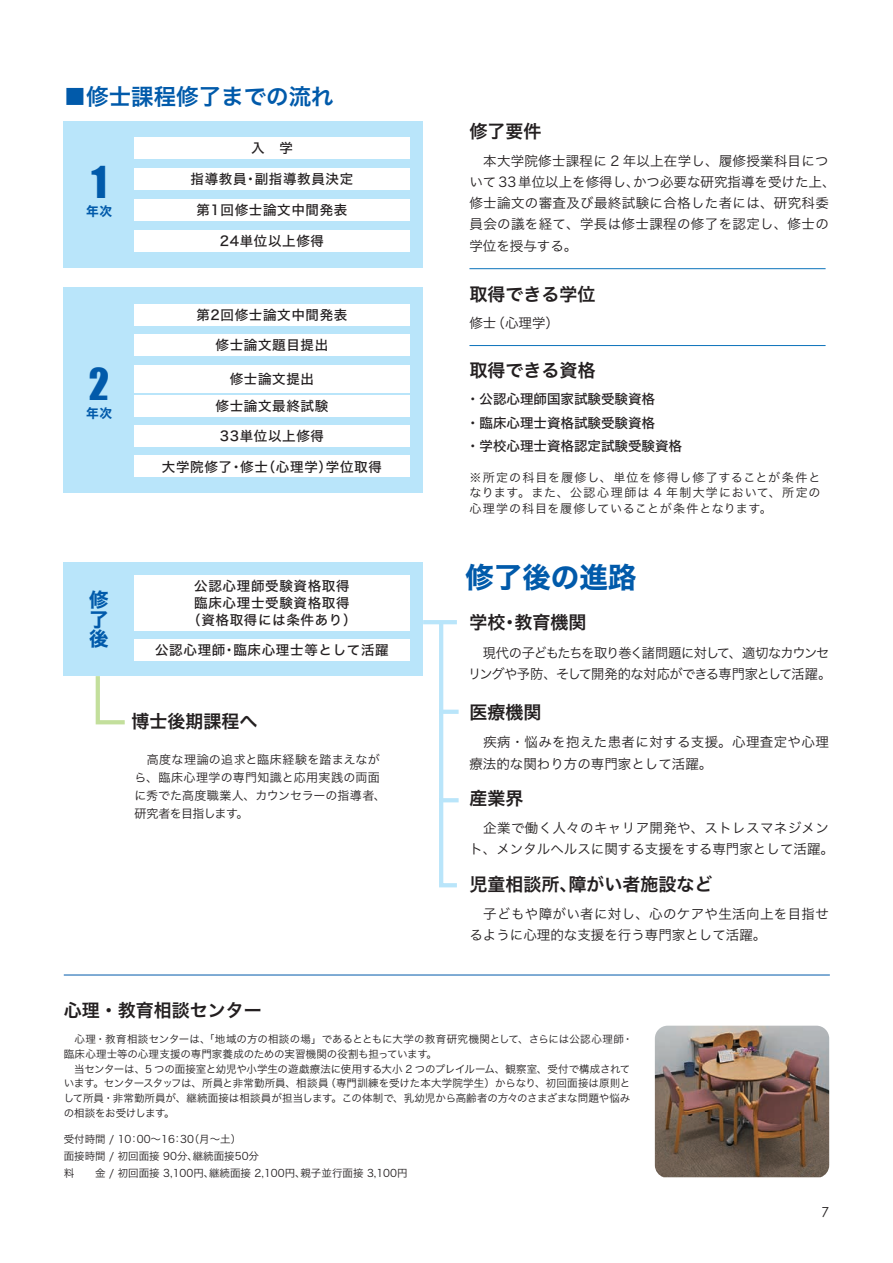
<style>
.page{position:relative;width:893px;height:1263px;background:#fff}
.page>*{position:absolute;margin:0;border:0;box-sizing:border-box;transform-origin:0 0}
.t1{font:40.35px "Impact";color:#015aaa}
.t2{font:28.5px "Hiragino Sans W7";color:#015aaa}
.t3{font:22.5px "Hiragino Sans W6";color:#015aaa}
.t4{font:19.5px/19.5px "Hiragino Sans W7";color:#015aaa;text-align:justify}
.t5{font:18px "Hiragino Sans W6";color:#231f20}
.t6{font:13.8px "Century Gothic";color:#231f20}
.t7{font:13.5px/17px "Hiragino Sans W5";letter-spacing:.05em;color:#231f20;text-align:center}
.t8{font:13.5px/21.3px "Hiragino Sans W3";letter-spacing:.02em;color:#231f20}
.t9{font:13.5px/21.3px "Hiragino Sans W3";letter-spacing:.025em;color:#231f20}
.t10{font:13.5px/21.3px "Hiragino Sans W3";color:#231f20}
.t11{font:13.5px/21.3px "Hiragino Sans W3";letter-spacing:-.06em;color:#231f20}
.t12{font:13.5px/23.4px "Hiragino Sans W5";color:#231f20}
.t13{font:12.75px "Hiragino Sans W7";color:#015aaa}
.t14{font:12px/18px "Hiragino Sans W3";letter-spacing:.03em;color:#231f20;text-align:justify}
.t15{font:10.5px/14.9px "Hiragino Sans W3";color:#231f20}
</style>
<div class="page">
<div style="left:64px;top:121px;width:359px;height:147px;background:#b9e5fa"></div>
<div style="left:64px;top:563px;width:359px;height:113px;background:#b9e5fa"></div>
<div style="left:134px;top:138px;width:275px;height:21px;background:#fff"></div>
<div style="left:134px;top:168px;width:275px;height:22px;background:#fff"></div>
<div style="left:134px;top:199px;width:275px;height:22px;background:#fff"></div>
<div style="left:134px;top:230px;width:275px;height:21px;background:#fff"></div>
<div style="left:134px;top:639px;width:275px;height:22px;background:#fff"></div>
<div style="left:134px;top:576px;width:275px;height:55px;background:#fff"></div>
<div style="left:64px;top:288px;width:359px;height:205px;background:#b9e5fa"></div>
<div style="left:134px;top:425px;width:275px;height:22px;background:#fff"></div>
<div style="left:134px;top:456px;width:275px;height:21px;background:#fff"></div>
<div style="left:134px;top:304px;width:275px;height:22px;background:#fff"></div>
<div style="left:134px;top:335px;width:275px;height:21px;background:#fff"></div>
<div style="left:134px;top:365px;width:275px;height:27px;background:#fff"></div>
<div style="left:134px;top:395px;width:275px;height:21px;background:#fff"></div>
<hr style="left:469px;top:268px;width:357px;height:1px;background:#0b72ba">
<hr style="left:469px;top:345px;width:357px;height:1px;background:#0b72ba">
<svg style="left:437px;top:624px;width:22px;height:264px"></svg>
<svg style="left:95px;top:676px;width:30px;height:49px"></svg>
<img style="left:655px;top:1026px;width:174px;height:151px">
<hr style="left:439px;top:710px;width:20px;height:4px;background:#b9e5fa">
<hr style="left:423px;top:620px;width:34px;height:4px;background:#b9e5fa">
<hr style="left:439px;top:798px;width:20px;height:4px;background:#b9e5fa">
<hr style="left:64px;top:975px;width:766px;height:1px;background:#015aaa">
<h3 class="t3" style="left:64px;top:76px;width:271px">■修士課程修了までの流れ</h3>
<h1 class="t1" style="left:91px;top:151px;width:17px">1</h1>
<p class="t13" style="left:86px;top:201px;width:28px">年次</p>
<h1 class="t1" style="left:89px;top:353px;width:22px">2</h1>
<p class="t13" style="left:86px;top:403px;width:28px">年次</p>
<h3 class="t4" style="left:89px;top:591px;width:21px">修了後</h3>
<p class="t7" style="left:251px;top:139px;width:43px">入　学</p>
<p class="t7" style="left:191px;top:170px;width:164px">指導教員・副指導教員決定</p>
<p class="t7" style="left:196px;top:201px;width:153px">第1回修士論文中間発表</p>
<p class="t7" style="left:220px;top:232px;width:106px">24単位以上修得</p>
<p class="t7" style="left:196px;top:306px;width:153px">第2回修士論文中間発表</p>
<p class="t7" style="left:216px;top:336px;width:114px">修士論文題目提出</p>
<p class="t7" style="left:216px;top:364px;width:114px;line-height:27.2px">修士論文提出<br>修士論文最終試験</p>
<p class="t7" style="left:220px;top:427px;width:106px">33単位以上修得</p>
<p class="t7" style="left:162px;top:457px;width:222px">大学院修了・修士（心理学）学位取得</p>
<p class="t7" style="left:187px;top:577px;width:171px">公認心理師受験資格取得臨床心理士受験資格取得（資格取得には条件あり）</p>
<p class="t7" style="left:155px;top:641px;width:235px">公認心理師・臨床心理士等として活躍</p>
<h3 class="t5" style="left:469px;top:115px;width:73px">修了要件</h3>
<p class="t8" style="left:469px;top:149px;width:368px">　本大学院修士課程に 2 年以上在学し、履修授業科目について33単位以上を修得し、かつ必要な研究指導を受けた上、修士論文の審査及び最終試験に合格した者には、研究科委員会の議を経て、学長は修士課程の修了を認定し、修士の学位を授与する。</p>
<h3 class="t5" style="left:469px;top:278px;width:127px">取得できる学位</h3>
<p class="t10" style="left:469px;top:312px;width:91px">修士（心理学）</p>
<h3 class="t5" style="left:469px;top:354px;width:127px">取得できる資格</h3>
<p class="t12" style="left:466px;top:387px;width:217px">・公認心理師国家試験受験資格<br>・臨床心理士資格試験受験資格<br>・学校心理士資格認定試験受験資格</p>
<p class="t14" style="left:469px;top:468px;width:353px;line-height:15.6px">※所定の科目を履修し、単位を修得し修了することが条件となります。また、公認心理師は 4 年制大学において、所定の心理学の科目を履修していることが条件となります。</p>
<h2 class="t2" style="left:465px;top:555px;width:172px">修了後の進路</h2>
<h3 class="t5" style="left:469px;top:606px;width:118px">学校・教育機関</h3>
<p class="t11" style="left:468px;top:641px;width:364px">　現代の子どもたちを取り巻く諸問題に対して、適切なカウンセリングや予防、そして開発的な対応ができる専門家として活躍。</p>
<h3 class="t5" style="left:132px;top:704px;width:127px">博士後期課程へ</h3>
<h3 class="t5" style="left:469px;top:696px;width:73px">医療機関</h3>
<p class="t14" style="left:134px;top:749px;width:253px;text-align:left">　高度な理論の追求と臨床経験を踏まえながら、臨床心理学の専門知識と応用実践の両面に秀でた高度職業人、カウンセラーの指導者、研究者を目指します。</p>
<h3 class="t5" style="left:64px;top:993px;width:199px">心理・教育相談センター</h3>
<p class="t9" style="left:469px;top:731px;width:361px">　疾病・悩みを抱えた患者に対する支援。心理査定や心理療法的な関わり方の専門家として活躍。</p>
<h3 class="t5" style="left:469px;top:782px;width:55px">産業界</h3>
<p class="t10" style="left:469px;top:816px;width:366px">　企業で働く人々のキャリア開発や、ストレスマネジメント、メンタルヘルスに関する支援をする専門家として活躍。</p>
<h3 class="t5" style="left:469px;top:868px;width:244px">児童相談所、障がい者施設など</h3>
<p class="t9" style="left:469px;top:902px;width:361px">　子どもや障がい者に対し、心のケアや生活向上を目指せるように心理的な支援を行う専門家として活躍。</p>
<p class="t15" style="left:64px;top:1031px;width:571px">　心理・教育相談センターは、「地域の方の相談の場」であるとともに大学の教育研究機関として、さらには公認心理師・臨床心理士等の心理支援の専門家養成のための実習機関の役割も担っています。<br>　当センターは、5 つの面接室と幼児や小学生の遊戯療法に使用する大小 2 つのプレイルーム、観察室、受付で構成されています。センタースタッフは、所員と非常勤所員、相談員（専門訓練を受けた本大学院学生）からなり、初回面接は原則として所員・非常勤所員が、継続面接は相談員が担当します。この体制で、乳幼児から高齢者の方々のさまざまな問題や悩みの相談をお受けします。</p>
<p class="t15" style="left:64px;top:1129px;width:345px;line-height:17px">受付時間 / 10：00～16：30（月〜土）<br>面接時間 / 初回面接 90分、継続面接50分<br>料　　金 / 初回面接 3,100円、継続面接 2,100円、親子並行面接 3,100円</p>
<h3 class="t6" style="left:821px;top:1204px;width:9px">7</h3>
</div>
